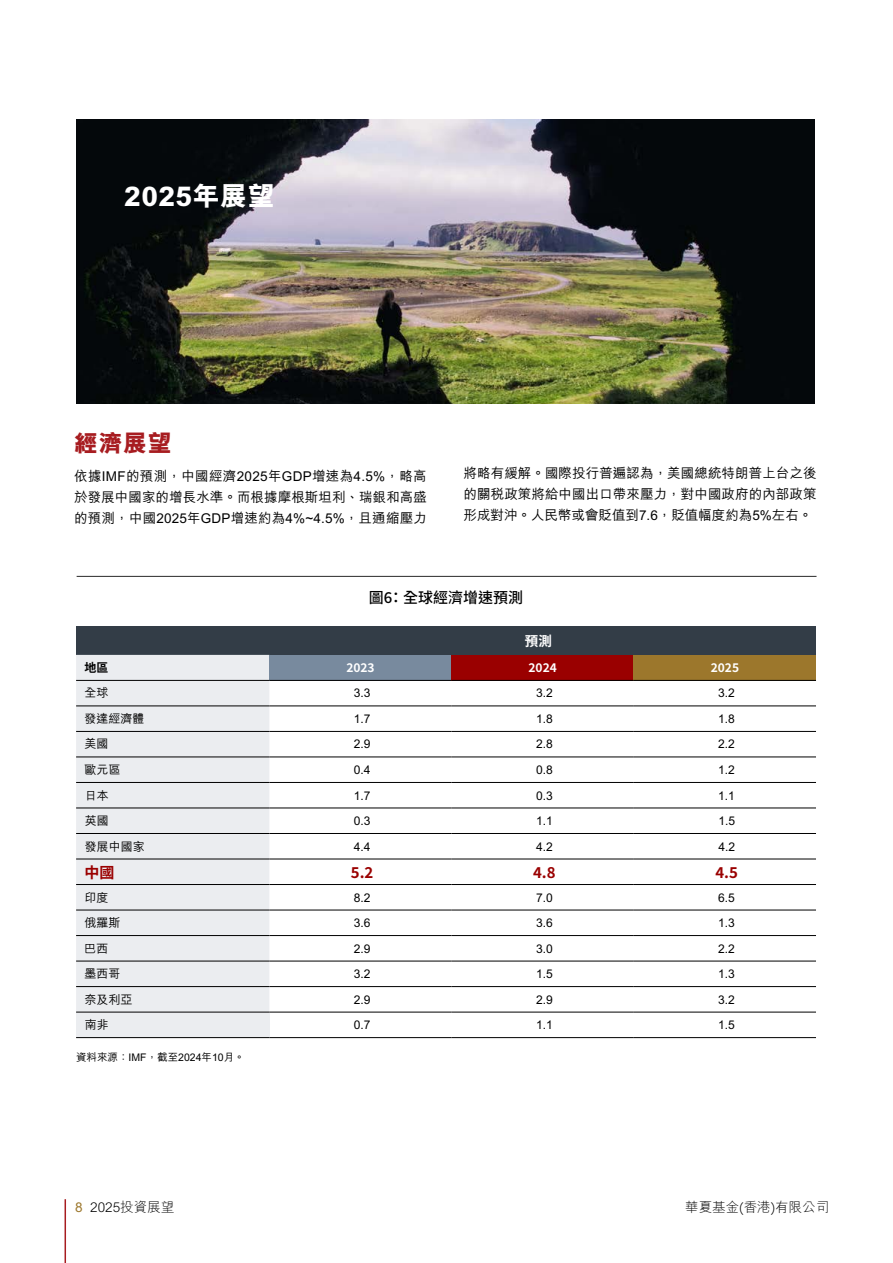
<style>
.page{position:relative;width:893px;height:1263px;background:#fff}
.page>*{position:absolute;margin:0;border:0;box-sizing:border-box;transform-origin:0 0}
.t1{font:800 27px "M Hei HK";letter-spacing:.02em;color:#fff}
.t2{font:800 24px "M Hei HK";color:#a71c20}
.t3{font:700 15px "Noto Sans TC";color:#9a0000}
.t4{font:500 15px "Noto Sans TC";color:#000}
.t5{font:500 13.5px/21px "M Hei HK";letter-spacing:.005em;color:#000;text-align:justify}
.t6{font:300 13.5px "M Hei HK";color:#000}
.t7{font:700 13.5px "Noto Sans TC";color:#fff}
.t8{font:500 12px "M Hei HK";color:#000}
.t9{font:700 12px "Noto Sans TC";color:#fff}
.t10{font:700 12px "Noto Sans SC";color:#000}
.t11{font:500 10.5px "M Hei HK";color:#000}
.s1{font-weight:700;color:#9c772c}
</style>
<div class="page">
<div style="left:76px;top:626px;width:740px;height:29px;background:#333d47"></div>
<div style="left:76px;top:655px;width:193px;height:357px;background:#ebedf0"></div>
<div style="left:269px;top:655px;width:183px;height:25px;background:#788a9e"></div>
<div style="left:452px;top:655px;width:182px;height:25px;background:#9a0000"></div>
<div style="left:634px;top:655px;width:182px;height:25px;background:#9c772c"></div>
<div style="left:76px;top:1012px;width:193px;height:25px;background:#ebedf0"></div>
<hr style="left:76px;top:706px;width:193px;height:1px;background:#000">
<hr style="left:269px;top:706px;width:183px;height:1px;background:#000">
<hr style="left:452px;top:706px;width:182px;height:1px;background:#000">
<hr style="left:634px;top:706px;width:182px;height:1px;background:#000">
<hr style="left:76px;top:731px;width:193px;height:1px;background:#000">
<hr style="left:269px;top:731px;width:183px;height:1px;background:#000">
<hr style="left:452px;top:731px;width:182px;height:1px;background:#000">
<hr style="left:634px;top:731px;width:182px;height:1px;background:#000">
<hr style="left:76px;top:757px;width:193px;height:1px;background:#000">
<hr style="left:269px;top:757px;width:183px;height:1px;background:#000">
<hr style="left:452px;top:757px;width:182px;height:1px;background:#000">
<hr style="left:634px;top:757px;width:182px;height:1px;background:#000">
<hr style="left:76px;top:782px;width:193px;height:1px;background:#000">
<hr style="left:269px;top:782px;width:183px;height:1px;background:#000">
<hr style="left:452px;top:782px;width:182px;height:1px;background:#000">
<hr style="left:634px;top:782px;width:182px;height:1px;background:#000">
<hr style="left:76px;top:808px;width:193px;height:1px;background:#000">
<hr style="left:269px;top:808px;width:183px;height:1px;background:#000">
<hr style="left:452px;top:808px;width:182px;height:1px;background:#000">
<hr style="left:634px;top:808px;width:182px;height:1px;background:#000">
<hr style="left:76px;top:833px;width:193px;height:1px;background:#000">
<hr style="left:269px;top:833px;width:183px;height:1px;background:#000">
<hr style="left:452px;top:833px;width:182px;height:1px;background:#000">
<hr style="left:634px;top:833px;width:182px;height:1px;background:#000">
<hr style="left:76px;top:859px;width:193px;height:1px;background:#000">
<hr style="left:269px;top:859px;width:183px;height:1px;background:#000">
<hr style="left:452px;top:859px;width:182px;height:1px;background:#000">
<hr style="left:634px;top:859px;width:182px;height:1px;background:#000">
<hr style="left:76px;top:884px;width:193px;height:1px;background:#000">
<hr style="left:269px;top:884px;width:183px;height:1px;background:#000">
<hr style="left:452px;top:884px;width:182px;height:1px;background:#000">
<hr style="left:634px;top:884px;width:182px;height:1px;background:#000">
<hr style="left:76px;top:910px;width:193px;height:1px;background:#000">
<hr style="left:269px;top:910px;width:183px;height:1px;background:#000">
<hr style="left:452px;top:910px;width:182px;height:1px;background:#000">
<hr style="left:634px;top:910px;width:182px;height:1px;background:#000">
<hr style="left:76px;top:935px;width:193px;height:1px;background:#000">
<hr style="left:269px;top:935px;width:183px;height:1px;background:#000">
<hr style="left:452px;top:935px;width:182px;height:1px;background:#000">
<hr style="left:634px;top:935px;width:182px;height:1px;background:#000">
<hr style="left:76px;top:961px;width:193px;height:1px;background:#000">
<hr style="left:269px;top:961px;width:183px;height:1px;background:#000">
<hr style="left:452px;top:961px;width:182px;height:1px;background:#000">
<hr style="left:634px;top:961px;width:182px;height:1px;background:#000">
<hr style="left:76px;top:986px;width:193px;height:1px;background:#000">
<hr style="left:269px;top:986px;width:183px;height:1px;background:#000">
<hr style="left:452px;top:986px;width:182px;height:1px;background:#000">
<hr style="left:634px;top:986px;width:182px;height:1px;background:#000">
<hr style="left:76px;top:1012px;width:193px;height:1px;background:#000">
<hr style="left:269px;top:1012px;width:183px;height:1px;background:#000">
<hr style="left:452px;top:1012px;width:182px;height:1px;background:#000">
<hr style="left:634px;top:1012px;width:182px;height:1px;background:#000">
<hr style="left:76px;top:1037px;width:193px;height:1px;background:#000">
<hr style="left:269px;top:1037px;width:183px;height:1px;background:#000">
<hr style="left:452px;top:1037px;width:182px;height:1px;background:#000">
<hr style="left:634px;top:1037px;width:182px;height:1px;background:#000">
<hr style="left:76px;top:680px;width:193px;height:1px;background:#000">
<hr style="left:269px;top:680px;width:183px;height:1px;background:#000">
<hr style="left:452px;top:680px;width:182px;height:1px;background:#000">
<hr style="left:634px;top:680px;width:182px;height:1px;background:#000">
<hr style="left:77px;top:576px;width:739px;height:1px;background:#404040">
<img style="left:76px;top:119px;width:738px;height:285px">
<hr style="left:65px;top:1199px;width:1px;height:64px;background:#a71c20">
<h1 class="t1" style="left:124px;top:178px;width:152px">2025年展望</h1>
<h2 class="t2" style="left:74px;top:427px;width:99px">經濟展望</h2>
<p class="t5" style="left:74px;top:465px;width:354px">依據IMF的預測，中國經濟2025年GDP增速為4.5%，略高於發展中國家的增長水準。而根據摩根斯坦利、瑞銀和高盛的預測，中國2025年GDP增速約為4%~4.5%，且通縮壓力</p>
<p class="t5" style="left:464px;top:461px;width:355px">將略有緩解。國際投行普遍認為，美國總統特朗普上台之後的關稅政策將給中國出口帶來壓力，對中國政府的內部政策形成對沖。人民幣或會貶值到7.6，貶值幅度約為5%左右。</p>
<p class="t4" style="left:369px;top:589px;width:156px">圖6： 全球經濟增速預測</p>
<p class="t7" style="left:525px;top:633px;width:28px">預測</p>
<p class="t10" style="left:85px;top:661px;width:25px">地區</p>
<p class="t9" style="left:346px;top:661px;width:30px">2023</p>
<p class="t9" style="left:529px;top:661px;width:30px">2024</p>
<p class="t9" style="left:711px;top:661px;width:30px">2025</p>
<p class="t8" style="left:85px;top:684px;width:25px">全球</p>
<p class="t8" style="left:354px;top:684px;width:18px">3.3</p>
<p class="t8" style="left:536px;top:684px;width:18px">3.2</p>
<p class="t8" style="left:718px;top:684px;width:18px">3.2</p>
<p class="t8" style="left:85px;top:710px;width:61px">發達經濟體</p>
<p class="t8" style="left:354px;top:710px;width:18px">1.7</p>
<p class="t8" style="left:536px;top:710px;width:18px">1.8</p>
<p class="t8" style="left:718px;top:710px;width:18px">1.8</p>
<p class="t8" style="left:85px;top:735px;width:25px">美國</p>
<p class="t8" style="left:354px;top:735px;width:18px">2.9</p>
<p class="t8" style="left:536px;top:735px;width:18px">2.8</p>
<p class="t8" style="left:718px;top:735px;width:18px">2.2</p>
<p class="t8" style="left:85px;top:761px;width:37px">歐元區</p>
<p class="t8" style="left:354px;top:761px;width:18px">0.4</p>
<p class="t8" style="left:536px;top:761px;width:18px">0.8</p>
<p class="t8" style="left:718px;top:761px;width:18px">1.2</p>
<p class="t8" style="left:85px;top:786px;width:25px">日本</p>
<p class="t8" style="left:354px;top:786px;width:18px">1.7</p>
<p class="t8" style="left:536px;top:786px;width:18px">0.3</p>
<p class="t8" style="left:718px;top:786px;width:18px">1.1</p>
<p class="t8" style="left:85px;top:812px;width:25px">英國</p>
<p class="t8" style="left:354px;top:812px;width:18px">0.3</p>
<p class="t8" style="left:536px;top:812px;width:18px">1.1</p>
<p class="t8" style="left:718px;top:812px;width:18px">1.5</p>
<p class="t8" style="left:85px;top:837px;width:61px">發展中國家</p>
<p class="t8" style="left:354px;top:837px;width:18px">4.4</p>
<p class="t8" style="left:536px;top:837px;width:18px">4.2</p>
<p class="t8" style="left:718px;top:837px;width:18px">4.2</p>
<p class="t3" style="left:85px;top:864px;width:31px">中國</p>
<p class="t3" style="left:351px;top:864px;width:24px">5.2</p>
<p class="t3" style="left:533px;top:864px;width:24px">4.8</p>
<p class="t3" style="left:715px;top:864px;width:24px">4.5</p>
<p class="t8" style="left:85px;top:888px;width:25px">印度</p>
<p class="t8" style="left:354px;top:888px;width:18px">8.2</p>
<p class="t8" style="left:536px;top:888px;width:18px">7.0</p>
<p class="t8" style="left:718px;top:888px;width:18px">6.5</p>
<p class="t8" style="left:85px;top:914px;width:37px">俄羅斯</p>
<p class="t8" style="left:354px;top:914px;width:18px">3.6</p>
<p class="t8" style="left:536px;top:914px;width:18px">3.6</p>
<p class="t8" style="left:718px;top:914px;width:18px">1.3</p>
<p class="t8" style="left:85px;top:939px;width:25px">巴西</p>
<p class="t8" style="left:354px;top:939px;width:18px">2.9</p>
<p class="t8" style="left:536px;top:939px;width:18px">3.0</p>
<p class="t8" style="left:718px;top:939px;width:18px">2.2</p>
<p class="t8" style="left:85px;top:965px;width:37px">墨西哥</p>
<p class="t8" style="left:354px;top:965px;width:18px">3.2</p>
<p class="t8" style="left:536px;top:965px;width:18px">1.5</p>
<p class="t8" style="left:718px;top:965px;width:18px">1.3</p>
<p class="t8" style="left:85px;top:990px;width:49px">奈及利亞</p>
<p class="t8" style="left:354px;top:990px;width:18px">2.9</p>
<p class="t8" style="left:536px;top:990px;width:18px">2.9</p>
<p class="t8" style="left:718px;top:990px;width:18px">3.2</p>
<p class="t8" style="left:85px;top:1016px;width:25px">南非</p>
<p class="t8" style="left:354px;top:1016px;width:18px">0.7</p>
<p class="t8" style="left:536px;top:1016px;width:18px">1.1</p>
<p class="t8" style="left:718px;top:1016px;width:18px">1.5</p>
<p class="t11" style="left:76px;top:1049px;width:170px">資料來源：IMF，截至2024年10月。</p>
<p class="t6" style="left:75px;top:1197px;width:101px"><span class="s1">8</span> 2025投資展望</p>
<p class="t6" style="left:685px;top:1197px;width:145px">華夏基金(香港)有限公司</p>
</div>
